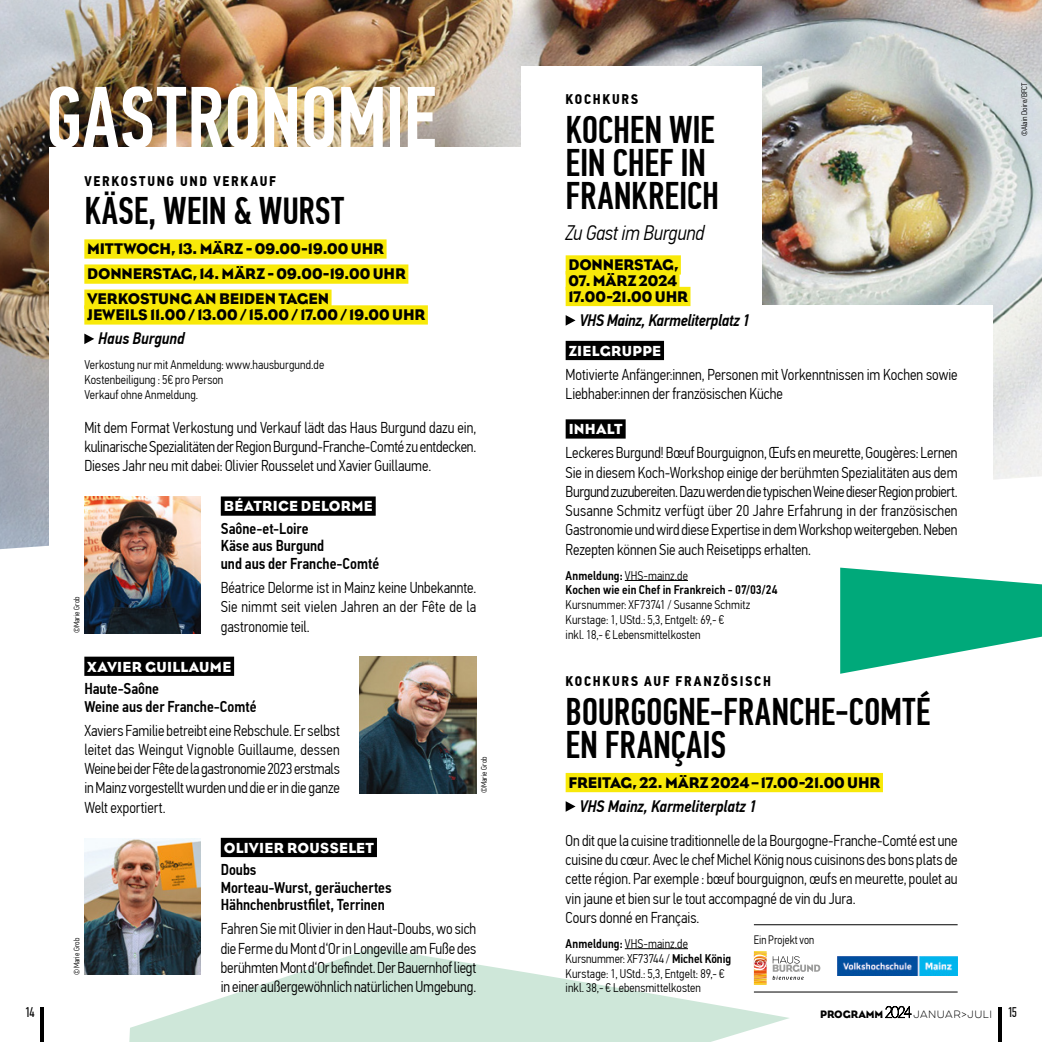
<style>
.page{position:relative;width:1042px;height:1042px;background:#fff}
.page>*{position:absolute;margin:0;border:0;box-sizing:border-box;transform-origin:0 0}
.t1{font:500 87.5px "PF Din Text Comp Pro";letter-spacing:-.01em;color:#fff}
.t2{font:500 38.5px/33.2px "PF Din Text Comp Pro";letter-spacing:-.005em;color:#000}
.t3{font:italic 300 21px "PF Din Text Cond Pro";letter-spacing:-.015em;color:#000}
.t4{font:italic 500 16.62px "PF Din Text Cond Pro";letter-spacing:-.01em;color:#000}
.t5{font:300 15.75px/19.2px "PF Din Text Cond Pro";color:#000;text-align:justify}
.t6{font:15.75px/25px "Eagle";letter-spacing:-.005em;color:#000}
.t7{font:500 15.75px/17.5px "PF Din Text Cond Pro";color:#000}
.t8{font:14.88px "Eagle";letter-spacing:.02em;color:#fff}
.t9{font:700 14px "PF Din Text Cond Pro";letter-spacing:.115em;color:#000}
.t10{font:14px "PF Din Text Comp Pro";color:#000}
.t11{font:300 12.6px/14.9px "PF Din Text Cond Pro";letter-spacing:.005em;color:#000}
.t12{font:500 12.6px/14.9px "PF Din Text Cond Pro";letter-spacing:.005em;color:#000}
.t13{font:300 12.25px "PF Din Text Cond Pro";color:#000;scale:.96 1}
.t14{font:100 9.45px "Eveleth Clean";letter-spacing:.055em;color:#000}
.t15{font:300 8.05px "PF Din Text Cond Pro";color:#000}
.s1{font-weight:300}
.s2{font-weight:500}
.s3{font-family:"Eagle";font-weight:400;font-size:11.03px}
.s4{font-family:"Lato";font-size:15.75px}
</style>
<div class="page">
<img style="left:0;top:0;width:1042px;height:549px">
<div style="left:521px;top:305px;width:471px;height:737px;background:#fff"></div>
<div style="left:521px;top:66px;width:240px;height:818px;background:#fff"></div>
<div style="left:50px;top:148px;width:471px;height:894px;background:#fff"></div>
<svg style="left:840px;top:567px;width:202px;height:107px"></svg>
<svg style="left:128px;top:948px;width:662px;height:94px;fill:#cee7d9"></svg>
<hr style="left:998px;top:1008px;width:4px;height:34px;background:#000">
<hr style="left:40px;top:1008px;width:4px;height:34px;background:#000">
<div style="left:84px;top:239px;width:302px;height:20px;background:#f8e909"></div>
<div style="left:84px;top:264px;width:324px;height:20px;background:#f8e909"></div>
<div style="left:84px;top:290px;width:247px;height:19px;background:#f8e909"></div>
<div style="left:84px;top:305px;width:344px;height:20px;background:#f8e909"></div>
<div style="left:221px;top:496px;width:155px;height:20px;background:#000"></div>
<div style="left:84px;top:656px;width:150px;height:20px;background:#000"></div>
<div style="left:221px;top:838px;width:156px;height:19px;background:#000"></div>
<svg style="left:84px;top:333px;width:10px;height:11px"></svg>
<div style="left:566px;top:255px;width:115px;height:20px;background:#f8e909"></div>
<div style="left:566px;top:271px;width:113px;height:19px;background:#f8e909"></div>
<div style="left:566px;top:287px;width:124px;height:19px;background:#f8e909"></div>
<div style="left:566px;top:341px;width:98px;height:19px;background:#000"></div>
<div style="left:566px;top:419px;width:60px;height:19px;background:#000"></div>
<hr style="left:625px;top:580px;width:63px;height:1px;background:#000">
<div style="left:566px;top:773px;width:317px;height:19px;background:#f8e909"></div>
<hr style="left:625px;top:948px;width:63px;height:1px;background:#000">
<svg style="left:566px;top:315px;width:9px;height:11px"></svg>
<svg style="left:566px;top:801px;width:9px;height:11px"></svg>
<img style="left:84px;top:838px;width:117px;height:136px">
<img style="left:360px;top:657px;width:116px;height:136px">
<img style="left:84px;top:497px;width:117px;height:136px">
<img style="left:837px;top:956px;width:120px;height:20px">
<hr style="left:754px;top:924px;width:203px;height:1px;background:#000">
<hr style="left:754px;top:991px;width:203px;height:1px;background:#000">
<svg style="left:754px;top:951px;width:66px;height:34px"></svg>
<h1 class="t1" style="left:45px;top:67px;width:393px">GASTRONOMIE</h1>
<p class="t9" style="left:84px;top:173px;width:193px">VERKOSTUNG UND VERKAUF</p>
<h2 class="t2" style="left:84px;top:195px;width:261px">KÄSE, WEIN &amp; WURST</h2>
<p class="t6" style="left:87px;top:236px;width:320px">MITTWOCH, 13. MÄRZ - 09.00-19.00 UHR<br>DONNERSTAG, 14. MÄRZ - 09.00-19.00 UHR<br>VERKOSTUNG AN BEIDEN TAGEN</p>
<p class="t6" style="left:87px;top:302px;width:340px">JEWEILS 11.00 / 13.00 / 15.00 / 17.00 / 19.00 UHR</p>
<p class="t4" style="left:98px;top:329px;width:88px">Haus Burgund</p>
<p class="t11" style="left:84px;top:357px;width:241px">Verkostung nur mit Anmeldung: www.hausburgund.de<br>Kostenbeiligung : 5€ pro Person<br>Verkauf ohne Anmeldung.</p>
<p class="t5" style="left:84px;top:418px;width:393px">Mit dem Format Verkostung und Verkauf lädt das Haus Burgund dazu ein, kulinarische Spezialitäten der Region Burgund-Franche-Comté zu entdecken.<br>Dieses Jahr neu mit dabei: Olivier Rousselet und Xavier Guillaume.</p>
<p class="t8" style="left:224px;top:497px;width:150px">BÉATRICE DELORME</p>
<p class="t7" style="left:221px;top:520px;width:160px">Saône-et-Loire<br>Käse aus Burgund<br>und aus der Franche-Comté</p>
<p class="t5" style="left:221px;top:578px;width:257px">Béatrice Delorme ist in Mainz keine Unbekannte.<br>Sie nimmt seit vielen Jahren an der Fête de la gastronomie teil.</p>
<p class="t8" style="left:87px;top:657px;width:145px">XAVIER GUILLAUME</p>
<p class="t7" style="left:84px;top:680px;width:174px">Haute-Saône<br>Weine aus der Franche-Comté</p>
<p class="t5" style="left:84px;top:721px;width:257px">Xaviers Familie betreibt eine Rebschule. Er selbst leitet das Weingut Vignoble Guillaume, dessen Weine bei der Fête de la gastronomie 2023 erstmals in Mainz vorgestellt wurden und die er in die ganze Welt exportiert.</p>
<p class="t8" style="left:224px;top:838px;width:152px">OLIVIER ROUSSELET</p>
<p class="t7" style="left:221px;top:861px;width:172px">Doubs<br>Morteau-Wurst, geräuchertes<br>Hähnchenbrustfilet, Terrinen</p>
<p class="t5" style="left:221px;top:919px;width:257px">Fahren Sie mit Olivier in den Haut-Doubs, wo sich die Ferme du Mont d‘Or in Longeville am Fuße des berühmten Mont d‘Or befindet. Der Bauernhof liegt in einer außergewöhnlich natürlichen Umgebung.</p>
<p class="t15" style="left:72px;top:633px;width:38px;rotate:-90deg">©Marie Grob</p>
<p class="t15" style="left:479px;top:793px;width:38px;rotate:-90deg">©Marie Grob</p>
<p class="t15" style="left:72px;top:974px;width:38px;rotate:-90deg">©Marie Grob</p>
<p class="t9" style="left:566px;top:91px;width:74px">KOCHKURS</p>
<h2 class="t2" style="left:566px;top:113px;width:155px">KOCHEN WIE<br>EIN CHEF IN<br>FRANKREICH</h2>
<h3 class="t3" style="left:566px;top:221px;width:140px">Zu Gast im Burgund</h3>
<p class="t6" style="left:568px;top:252px;width:112px">DONNERSTAG,</p>
<p class="t6" style="left:568px;top:272px;width:121px;line-height:15.8px">07. MÄRZ 2024<br>17.00-21.00 UHR</p>
<p class="t4" style="left:579px;top:310px;width:172px">VHS Mainz, Karmeliterplatz 1</p>
<p class="t8" style="left:569px;top:341px;width:94px">ZIELGRUPPE</p>
<p class="t5" style="left:566px;top:365px;width:393px">Motivierte Anfänger:innen, Personen mit Vorkenntnissen im Kochen sowie<br>Liebhaber:innen der französischen Küche</p>
<p class="t8" style="left:569px;top:420px;width:55px">INHALT</p>
<p class="t5" style="left:566px;top:443px;width:393px">Leckeres Burgund! Bœuf Bourguignon, Œufs en meurette, Gougères: Lernen Sie in diesem Koch-Workshop einige der berühmten Spezialitäten aus dem Burgund zuzubereiten. Dazu werden die typischen Weine dieser Region probiert.<br>Susanne Schmitz verfügt über 20 Jahre Erfahrung in der französischen Gastronomie und wird diese Expertise in dem Workshop weitergeben. Neben Rezepten können Sie auch Reisetipps erhalten.</p>
<p class="t12" style="left:566px;top:568px;width:213px">Anmeldung: <span class="s1">VHS-mainz.de<br></span>Kochen wie ein Chef in Frankreich - 07/03/24</p>
<p class="t11" style="left:566px;top:597px;width:186px">Kursnummer: XF73741 / Susanne Schmitz<br>Kurstage: 1, UStd.: 5,3, Entgelt: 69,- €<br>inkl. 18,- € Lebensmittelkosten</p>
<p class="t9" style="left:566px;top:673px;width:207px">KOCHKURS AUF FRANZÖSISCH</p>
<h2 class="t2" style="left:566px;top:695px;width:366px">BOURGOGNE-FRANCHE-COMTÉ<br>EN FRANÇAIS</h2>
<p class="t6" style="left:568px;top:769px;width:314px">FREITAG, 22. MÄRZ 2024 – 17.00-21.00 UHR</p>
<p class="t4" style="left:579px;top:796px;width:179px">VHS Mainz, Karmeliterplatz 1</p>
<p class="t5" style="left:566px;top:831px;width:393px;text-align:left">On dit que la cuisine traditionnelle de la Bourgogne-Franche-Comté est une cuisine du cœur. Avec le chef Michel König nous cuisinons des bons plats de cette région. Par exemple : bœuf bourguignon, œufs en meurette, poulet au vin jaune et bien sur le tout accompagné de vin du Jura.<br>Cours donné en Français.</p>
<p class="t11" style="left:566px;top:936px;width:167px"><span class="s2">Anmeldung:</span> VHS-mainz.de Kursnummer: XF73744 / <span class="s2">Michel König </span>Kurstage: 1, UStd.: 5,3, Entgelt: 89,- € inkl. 38,- € Lebensmittelkosten</p>
<p class="t13" style="left:754px;top:933px;width:64px">Ein Projekt von</p>
<p class="t15" style="left:1020px;top:136px;width:55px;rotate:-90deg">©Alain Doire/BFCT</p>
<p class="t14" style="left:820px;top:1007px;width:173px"><span class="s3">PROGRAMM</span><span class="s4">2024</span> JANUAR&gt;JULI</p>
<p class="t10" style="left:25px;top:1004px;width:11px">14</p>
<p class="t10" style="left:1007px;top:1004px;width:11px">15</p>
</div>
